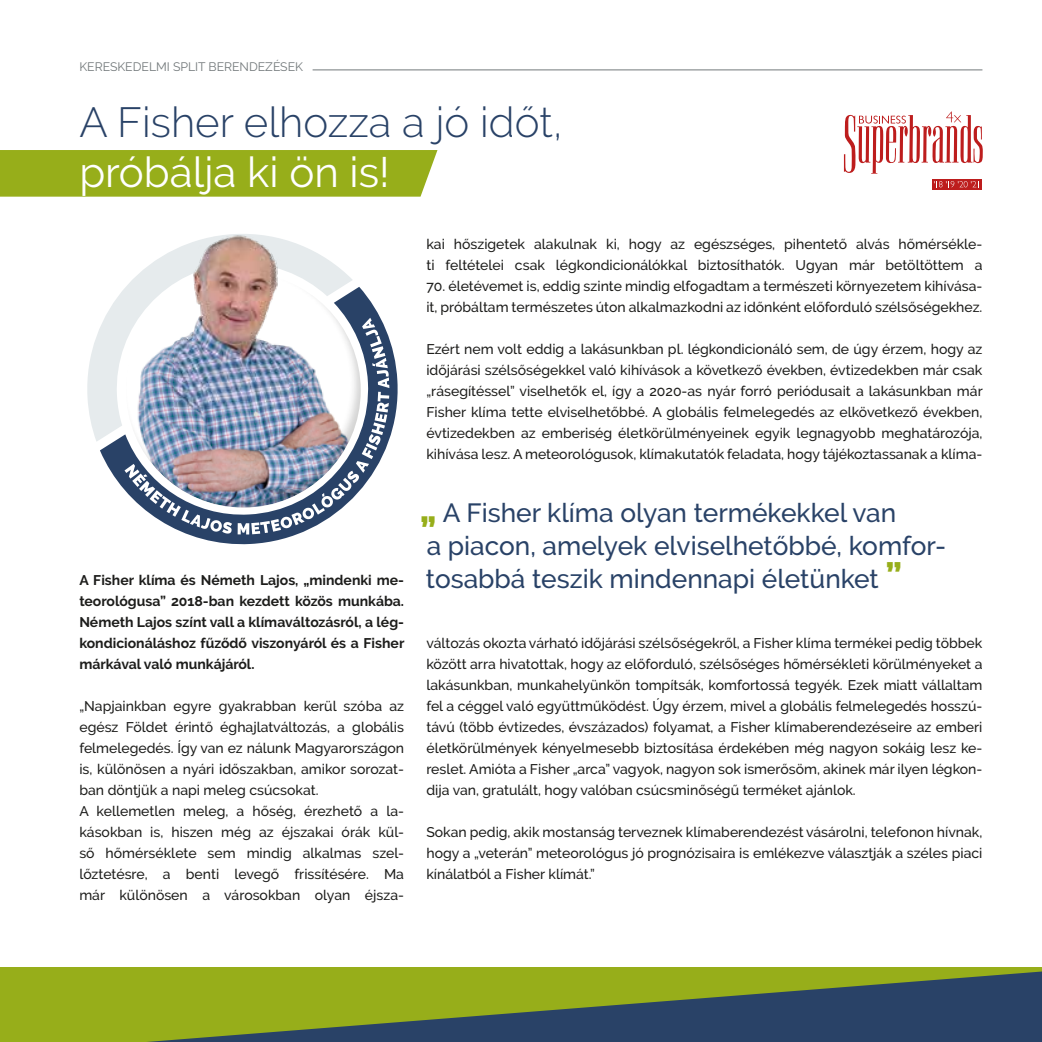
<style>
.page{position:relative;width:1042px;height:1042px;background:#fff}
.page>*{position:absolute;margin:0;border:0;box-sizing:border-box;transform-origin:0 0}
.t1{font:300 42px "Raleway";color:#294267}
.t2{font:42px "Raleway";color:#fff}
.t3{font:500 26.25px/33.2px "Raleway";color:#294267}
.t4{font:500 14px/21px "Raleway";color:#1d1d1b}
.t5{font:700 14px/21px "Raleway";color:#1d1d1b;text-align:justify}
.t6{font:12.25px "Raleway";color:#72787a}
.s1{font-weight:800;font-size:35px;color:#97ae1a}
</style>
<div class="page">
<hr style="left:313px;top:69px;width:669px;height:1px;background:#72787a">
<svg style="left:0;top:967px;width:1042px;height:75px;background:#6a8239"></svg>
<div style="left:0;top:150px;width:437px;height:47px;background:#97ae1a"></div>
<svg style="left:100px;top:291px;width:298px;height:254px"></svg>
<svg style="left:87px;top:241px;width:256px;height:201px"></svg>
<div style="left:125px;top:271px;width:238px;height:238px;background:#1d1d1b;opacity:.2"></div>
<img style="left:175px;top:234px;width:113px;height:84px">
<img style="left:124px;top:318px;width:265px;height:216px">
<div style="left:932px;top:179px;width:49px;height:11px;background:#bd1d1d"></div>
<svg style="left:934px;top:181px;width:45px;height:6px"></svg>
<svg style="left:844px;top:111px;width:139px;height:63px"></svg>
<p class="t6" style="left:79px;top:60px;width:225px">KERESKEDELMI SPLIT BERENDEZÉSEK</p>
<h1 class="t1" style="left:79px;top:98px;width:485px">A Fisher elhozza a jó időt,</h1>
<h1 class="t2" style="left:79px;top:148px;width:312px">próbálja ki ön is!</h1>
<p class="t5" style="left:79px;top:569px;width:326px">A Fisher klíma és Németh Lajos, „mindenki me&shy;teorológusa” 2018-ban kezdett közös munkába.<br>Németh Lajos színt vall a klímaváltozásról, a lég&shy;kondicionáláshoz fűződő viszonyáról és a Fisher márkával való munkájáról.</p>
<p class="t4" style="left:79px;top:695px;width:326px">„Napjainkban egyre gyakrabban kerül szóba az egész Földet érintő éghajlatváltozás, a globális felmelegedés. Így van ez nálunk Magyarországon is, különösen a nyári időszakban, amikor sorozat&shy;ban döntjük a napi meleg csúcsokat.<br>A kellemetlen meleg, a hőség, érezhető a la&shy;kásokban is, hiszen még az éjszakai órák kül&shy;ső hőmérséklete sem mindig alkalmas szel&shy;lőztetésre, a benti levegő frissítésére. Ma már különösen a városokban olyan éjsza-</p>
<p class="t4" style="left:426px;top:233px;width:557px">kai hőszigetek alakulnak ki, hogy az egészséges, pihentető alvás hőmérsékle&shy;ti feltételei csak légkondicionálókkal biztosíthatók. Ugyan már betöltöttem a</p>
<p class="t4" style="left:426px;top:275px;width:557px">70. életévemet is, eddig szinte mindig elfogadtam a természeti környezetem kihívása&shy;it, próbáltam természetes úton alkalmazkodni az időnként előforduló szélsőségekhez.</p>
<p class="t4" style="left:426px;top:338px;width:558px;text-align:justify">Ezért nem volt eddig a lakásunkban pl. légkondicionáló sem, de úgy érzem, hogy az időjárási szélsőségekkel való kihívások a következő években, évtizedekben már csak „rásegítéssel” viselhetők el, így a 2020-as nyár forró periódusait a lakásunkban már Fisher klíma tette elviselhetőbbé. A globális felmelegedés az elkövetkező években, évtizedekben az emberiség életkörülményeinek egyik legnagyobb meghatározója, kihívása lesz. A meteorológusok, klímakutatók feladata, hogy tájékoztassanak a klíma-</p>
<h2 class="t3" style="left:420px;top:496px;width:528px"><span class="s1">„</span> A Fisher klíma olyan termékekkel van<br>a piacon, amelyek elviselhetőbbé, komfor&shy;tosabbá teszik mindennapi életünket <span class="s1">”</span></h2>
<p class="t4" style="left:426px;top:632px;width:557px;text-align:justify">változás okozta várható időjárási szélsőségekről, a Fisher klíma termékei pedig többek között arra hivatottak, hogy az előforduló, szélsőséges hőmérsékleti körülményeket a lakásunkban, munkahelyünkön tompítsák, komfortossá tegyék. Ezek miatt vállaltam fel a céggel való együttműködést. Úgy érzem, mivel a globális felmelegedés hosszú&shy;távú (több évtizedes, évszázados) folyamat, a Fisher klímaberendezéseire az emberi életkörülmények kényelmesebb biztosítása érdekében még nagyon sokáig lesz ke&shy;reslet. Amióta a Fisher „arca” vagyok, nagyon sok ismerősöm, akinek már ilyen légkon&shy;dija van, gratulált, hogy valóban csúcsminőségű terméket ajánlok.</p>
<p class="t4" style="left:426px;top:821px;width:557px;text-align:justify">Sokan pedig, akik mostanság terveznek klímaberendezést vásárolni, telefonon hívnak, hogy a „veterán” meteorológus jó prognózisaira is emlékezve választják a széles piaci kínálatból a Fisher klímát.”</p>
</div>
